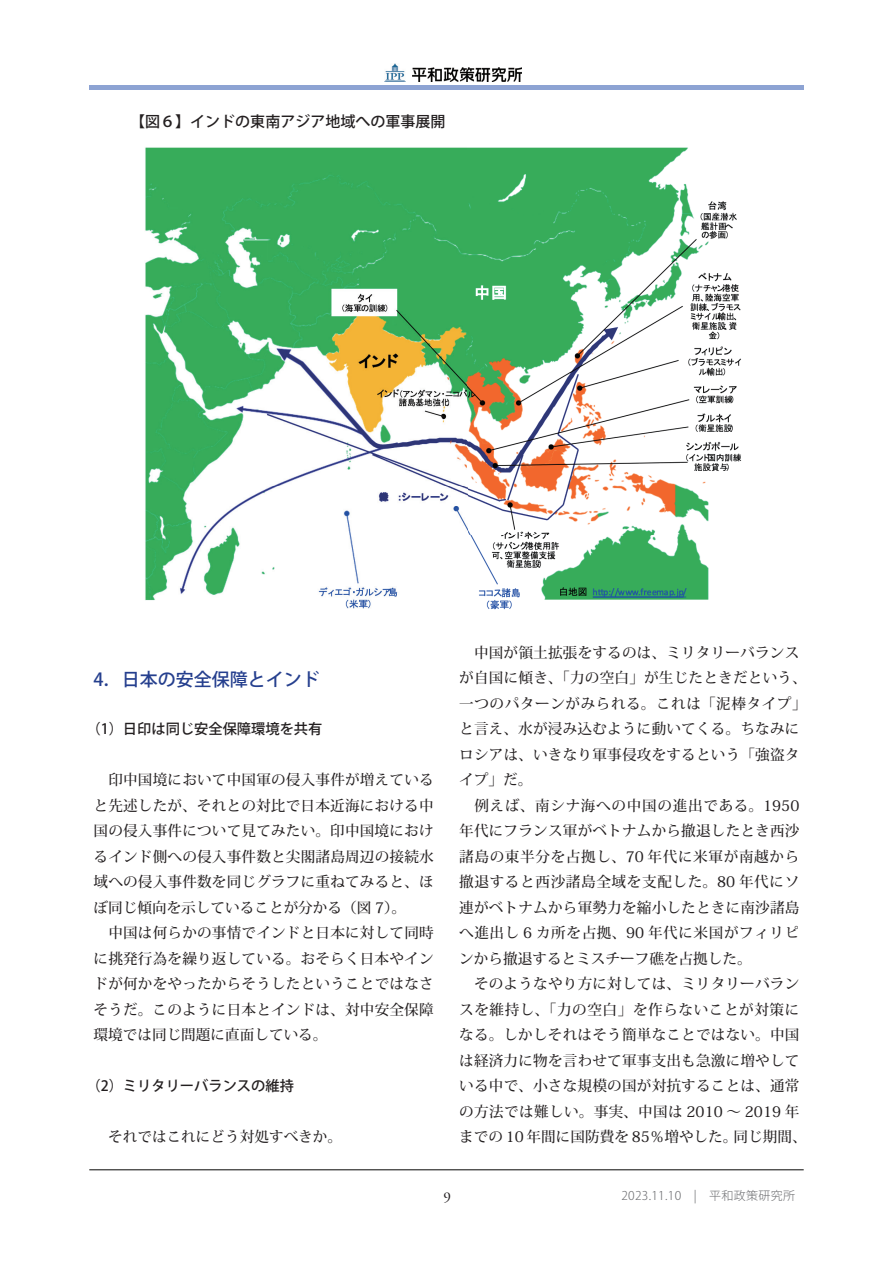
<style>
.page{position:relative;width:893px;height:1263px;background:#fff}
.page>*{position:absolute;margin:0;border:0;box-sizing:border-box;transform-origin:0 0}
.t1{font:500 18px "Koz Go Pro";color:#253f8e}
.t2{font:500 15px "Koz Go Pro";color:#231f20}
.t3{font:15px "Adobe Garamond Pro";color:#231f20}
.t4{font:500 14.7px/25.5px "Koz Min Pr 6 N";letter-spacing:.01em;color:#231f20}
.t5{font:500 14.25px "Koz Go Pro";color:#231f20}
.t6{font:300 12px "Koz Go Pro";letter-spacing:.025em;color:#6c6d70}
</style>
<div class="page">
<hr style="left:89px;top:1169px;width:715px;height:1px;background:#060504">
<hr style="left:89px;top:85px;width:715px;height:4px;background:#8da3d3">
<img style="left:385px;top:64px;width:20px;height:18px">
<img style="left:412px;top:67px;width:110px;height:15px">
<img style="left:145px;top:147px;width:597px;height:463px">
<p class="t2" style="left:130px;top:112px;width:317px">【図６】インドの東南アジア地域への軍事展開</p>
<p class="t1" style="left:94px;top:668px;width:228px">4．日本の安全保障とインド</p>
<p class="t5" style="left:86px;top:720px;width:238px">（1）日印は同じ安全保障環境を共有</p>
<p class="t4" style="left:94px;top:767px;width:342px">　印中国境において中国軍の侵入事件が増えていると先述したが、それとの対比で日本近海における中国の侵入事件について見てみたい。印中国境におけるインド側への侵入事件数と尖閣諸島周辺の接続水域への侵入事件数を同じグラフに重ねてみると、ほぼ同じ傾向を示していることが分かる（図 7）。<br>　中国は何らかの事情でインドと日本に対して同時に挑発行為を繰り返している。おそらく日本やインドが何かをやったからそうしたということではなさそうだ。このように日本とインドは、対中安全保障環境では同じ問題に直面している。</p>
<p class="t5" style="left:86px;top:1077px;width:209px">（2）ミリタリーバランスの維持</p>
<p class="t4" style="left:94px;top:1124px;width:250px">　それではこれにどう対処すべきか。</p>
<p class="t4" style="left:459px;top:640px;width:349px">　中国が領土拡張をするのは、ミリタリーバランスが自国に傾き、「力の空白」が生じたときだという、一つのパターンがみられる。これは「泥棒タイプ」と言え、水が浸み込むように動いてくる。ちなみにロシアは、いきなり軍事侵攻をするという「強盗タイプ」だ。<br>　例えば、南シナ海への中国の進出である。1950年代にフランス軍がベトナムから撤退したとき西沙諸島の東半分を占拠し、70 年代に米軍が南越から撤退すると西沙諸島全域を支配した。80 年代にソ連がベトナムから軍勢力を縮小したときに南沙諸島へ進出し 6 カ所を占拠、90 年代に米国がフィリピンから撤退するとミスチーフ礁を占拠した。<br>　そのようなやり方に対しては、ミリタリーバランスを維持し、「力の空白」を作らないことが対策になる。しかしそれはそう簡単なことではない。中国は経済力に物を言わせて軍事支出も急激に増やしている中で、小さな規模の国が対抗することは、通常の方法では難しい。事実、中国は 2010 ～ 2019 年までの 10 年間に国防費を 85％増やした。同じ期間、</p>
<p class="t3" style="left:444px;top:1188px;width:9px">9</p>
<p class="t6" style="left:621px;top:1188px;width:175px">2023.11.10　|　平和政策研究所</p>
</div>
